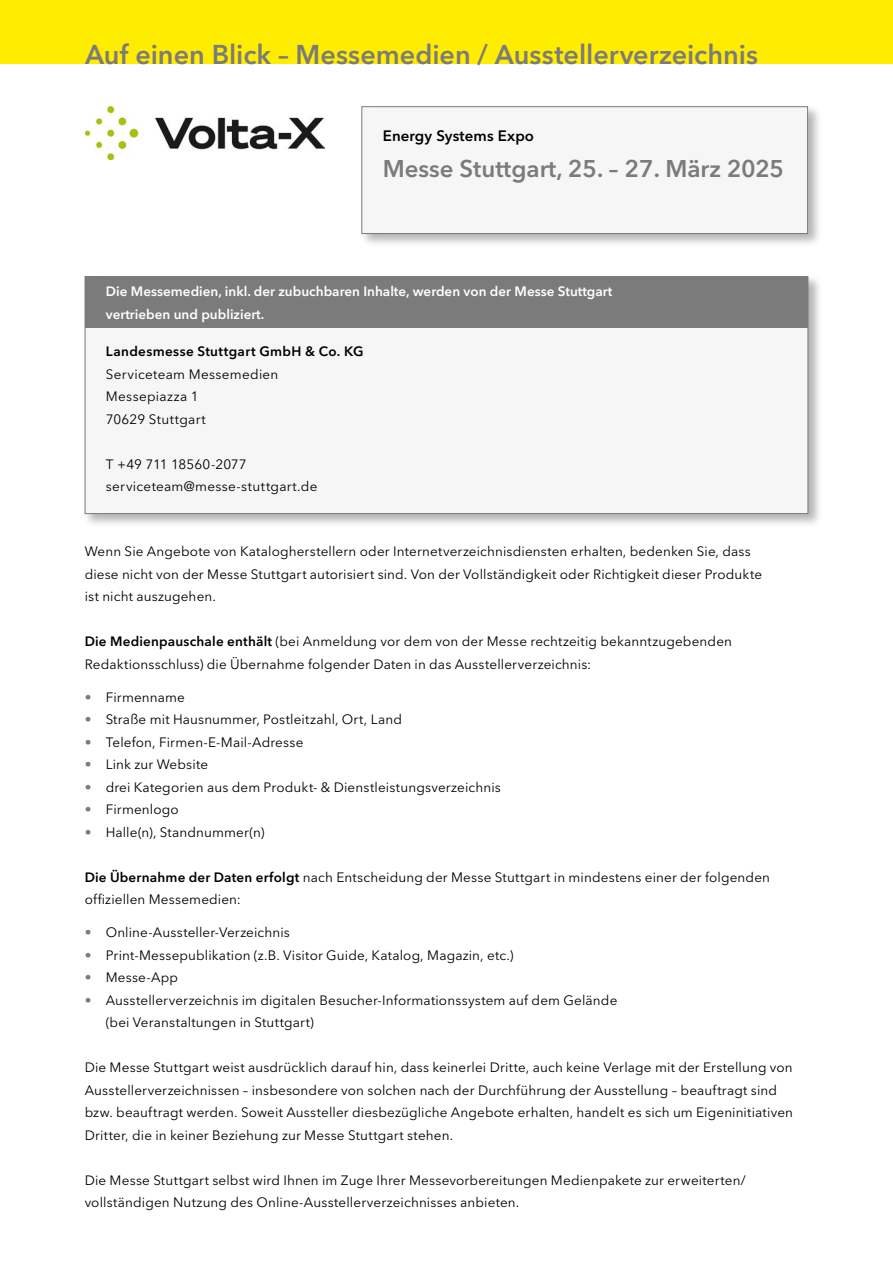
<style>
.page{position:relative;width:893px;height:1263px;background:#fff}
.page>*{position:absolute;margin:0;border:0;box-sizing:border-box;transform-origin:0 0}
.t1{font:600 27px "Avenir Next LT Pro";color:#7c7b7b}
.t2{font:600 24px "Avenir Next LT Pro";color:#7c7b7b}
.t3{font:600 15px "Avenir Next LT Pro";letter-spacing:.01em;color:#000}
.t4{font:13.5px/22.5px "Avenir Next LT Pro";letter-spacing:.01em;color:#000}
.t5{font:600 13.5px/22.5px "Avenir Next LT Pro";color:#fff}
.t6{font:600 13.5px "Avenir Next LT Pro";letter-spacing:.025em;color:#000}
.s1{font-weight:600}
.s2{color:#7c7b7b}
</style>
<div class="page">
<div style="left:359px;top:104px;width:463px;height:144px;background:#000;opacity:.3"></div>
<div style="left:361px;top:106px;width:447px;height:128px;background:#f6f6f6;border:1px solid #7c7b7b"></div>
<img style="left:86px;top:106px;width:239px;height:53px">
<div style="left:0;top:0;width:893px;height:64px;background:#ffed00"></div>
<div style="left:83px;top:275px;width:739px;height:253px;background:#000;opacity:.3"></div>
<div style="left:85px;top:276px;width:723px;height:238px;background:#f6f6f6;border:1px solid #7c7b7b"></div>
<div style="left:85px;top:276px;width:722px;height:52px;background:#7c7b7b"></div>
<h1 class="t1" style="left:85px;top:38px;width:674px">Auf einen Blick – Messemedien / Ausstellerverzeichnis</h1>
<p class="t3" style="left:383px;top:127px;width:153px">Energy Systems Expo</p>
<h2 class="t2" style="left:383px;top:154px;width:403px">Messe Stuttgart, 25. – 27. März 2025</h2>
<p class="t5" style="left:106px;top:280px;width:508px">Die Messemedien, inkl. der zubuchbaren Inhalte, werden von der Messe Stuttgart vertrieben und publiziert.</p>
<p class="t6" style="left:106px;top:343px;width:259px">Landesmesse Stuttgart GmbH &amp; Co. KG</p>
<p class="t4" style="left:106px;top:363px;width:174px">Serviceteam Messemedien<br>Messepiazza 1<br>70629 Stuttgart</p>
<p class="t4" style="left:106px;top:453px;width:213px">T +49 711 18560-2077 serviceteam@messe-stuttgart.de</p>
<p class="t4" style="left:85px;top:540px;width:679px">Wenn Sie Angebote von Katalogherstellern oder Internetverzeichnisdiensten erhalten, bedenken Sie, dass diese nicht von der Messe Stuttgart autorisiert sind. Von der Vollständigkeit oder Richtigkeit dieser Produkte ist nicht auszugehen.</p>
<p class="t4" style="left:85px;top:630px;width:649px"><span class="s1">Die Medienpauschale enthält</span> (bei Anmeldung vor dem von der Messe rechtzeitig bekanntzugebenden<br>Redaktionsschluss) die Übernahme folgender Daten in das Ausstellerverzeichnis:</p>
<p class="t4" style="left:85px;top:686px;width:102px"><span class="s2">•</span> Firmenname</p>
<p class="t4" style="left:85px;top:708px;width:319px"><span class="s2">•</span> Straße mit Hausnummer, Postleitzahl, Ort, Land</p>
<p class="t4" style="left:85px;top:731px;width:220px"><span class="s2">•</span> Telefon, Firmen-E-Mail-Adresse</p>
<p class="t4" style="left:85px;top:753px;width:125px"><span class="s2">•</span> Link zur Website</p>
<p class="t4" style="left:85px;top:776px;width:418px"><span class="s2">•</span> drei Kategorien aus dem Produkt- &amp; Dienstleistungsverzeichnis</p>
<p class="t4" style="left:85px;top:798px;width:96px"><span class="s2">•</span> Firmenlogo</p>
<p class="t4" style="left:85px;top:821px;width:181px"><span class="s2">•</span> Halle(n), Standnummer(n)</p>
<p class="t4" style="left:85px;top:866px;width:687px"><span class="s1">Die Übernahme der Daten erfolgt</span> nach Entscheidung der Messe Stuttgart in mindestens einer der folgenden offiziellen Messemedien:</p>
<p class="t4" style="left:85px;top:921px;width:207px"><span class="s2">•</span> Online-Aussteller-Verzeichnis</p>
<p class="t4" style="left:85px;top:944px;width:430px"><span class="s2">•</span> Print-Messepublikation (z.B. Visitor Guide, Katalog, Magazin, etc.)</p>
<p class="t4" style="left:85px;top:966px;width:95px"><span class="s2">•</span> Messe-App</p>
<p class="t4" style="left:106px;top:989px;width:513px;text-indent:-21px"><span class="s2">•</span> Ausstellerverzeichnis im digitalen Besucher-Informationssystem auf dem Gelände (bei Veranstaltungen in Stuttgart)</p>
<p class="t4" style="left:85px;top:1056px;width:710px">Die Messe Stuttgart weist ausdrücklich darauf hin, dass keinerlei Dritte, auch keine Verlage mit der Erstellung von Ausstellerverzeichnissen – insbesondere von solchen nach der Durchführung der Ausstellung – beauftragt sind bzw. beauftragt werden. Soweit Aussteller diesbezügliche Angebote erhalten, handelt es sich um Eigeninitiativen Dritter, die in keiner Beziehung zur Messe Stuttgart stehen.</p>
<p class="t4" style="left:85px;top:1169px;width:663px">Die Messe Stuttgart selbst wird Ihnen im Zuge Ihrer Messevorbereitungen Medienpakete zur erweiterten/ vollständigen Nutzung des Online-Ausstellerverzeichnisses anbieten.</p>
</div>
